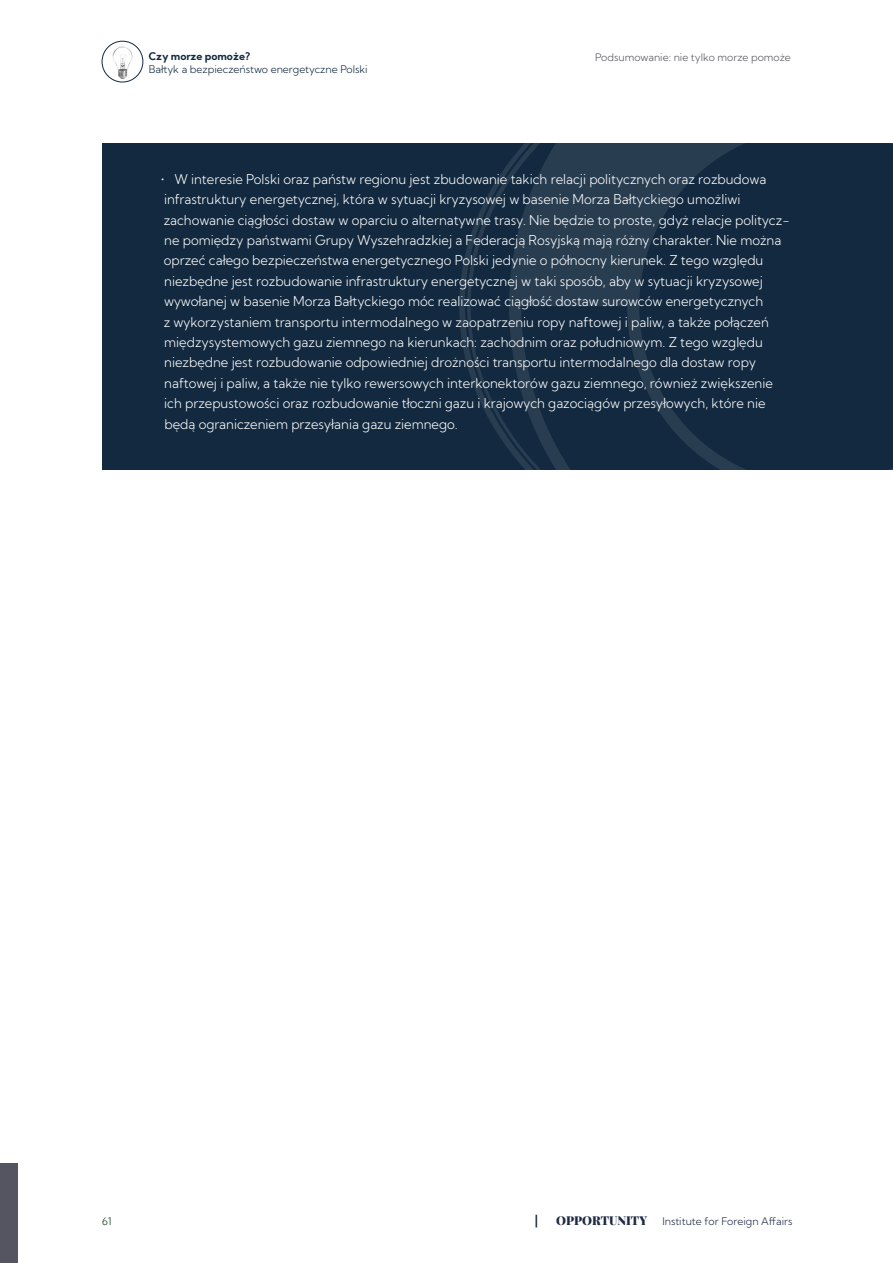
<style>
.page{position:relative;width:893px;height:1263px;background:#fff}
.page>*{position:absolute;margin:0;border:0;box-sizing:border-box;transform-origin:0 0}
.t1{font:300 13.5px/20.4px "Kumbh Sans";color:#fff}
.t2{font:12px "Playfair Display";color:#1e2943}
.t3{font:300 10.5px "Kumbh Sans";color:#12293f}
.t4{font:300 10.5px "Kumbh Sans";color:#555561}
.t5{font:300 10.5px "Kumbh Sans";color:#1e2943}
.t6{font:700 10.5px "Kumbh Sans";color:#12293f}
.t7{font:300 10.5px "Kumbh Sans";color:#153b1e}
</style>
<div class="page">
<img style="left:103px;top:41px;width:39px;height:41px">
<div style="left:102px;top:41px;width:41px;height:41px;border:1px solid #12293f;border-radius:50%"></div>
<div style="left:102px;top:143px;width:791px;height:326px;background:#12293f"></div>
<svg style="left:459px;top:143px;width:434px;height:326px"></svg>
<div style="left:0;top:1163px;width:17px;height:100px;background:#555561"></div>
<p class="t6" style="left:149px;top:49px;width:103px">Czy morze pomoże?</p>
<p class="t3" style="left:149px;top:63px;width:220px">Bałtyk a bezpieczeństwo energetyczne Polski</p>
<p class="t4" style="left:595px;top:50px;width:197px">Podsumowanie: nie tylko morze pomoże</p>
<p class="t1" style="left:161px;top:169px;width:630px">• W interesie Polski oraz państw regionu jest zbudowanie takich relacji politycznych oraz rozbudowa infrastruktury energetycznej, która w sytuacji kryzysowej w basenie Morza Bałtyckiego umożliwi zachowanie ciągłości dostaw w oparciu o alternatywne trasy. Nie będzie to proste, gdyż relacje politycz&shy;ne pomiędzy państwami Grupy Wyszehradzkiej a Federacją Rosyjską mają różny charakter. Nie można oprzeć całego bezpieczeństwa energetycznego Polski jedynie o północny kierunek. Z tego względu niezbędne jest rozbudowanie infrastruktury energetycznej w taki sposób, aby w sytuacji kryzysowej wywołanej w basenie Morza Bałtyckiego móc realizować ciągłość dostaw surowców energetycznych<br>z wykorzystaniem transportu intermodalnego w zaopatrzeniu ropy naftowej i paliw, a także połączeń międzysystemowych gazu ziemnego na kierunkach: zachodnim oraz południowym. Z tego względu niezbędne jest rozbudowanie odpowiedniej drożności transportu intermodalnego dla dostaw ropy naftowej i paliw, a także nie tylko rewersowych interkonektorów gazu ziemnego, również zwiększenie ich przepustowości oraz rozbudowanie tłoczni gazu i krajowych gazociągów przesyłowych, które nie będą ograniczeniem przesyłania gazu ziemnego.</p>
<p class="t7" style="left:102px;top:1214px;width:11px">61</p>
<p class="t2" style="left:535px;top:1211px;width:5px">|</p>
<p class="t2" style="left:556px;top:1211px;width:92px">OPPORTUNITY</p>
<p class="t5" style="left:662px;top:1214px;width:132px">Institute for Foreign Affairs</p>
</div>
